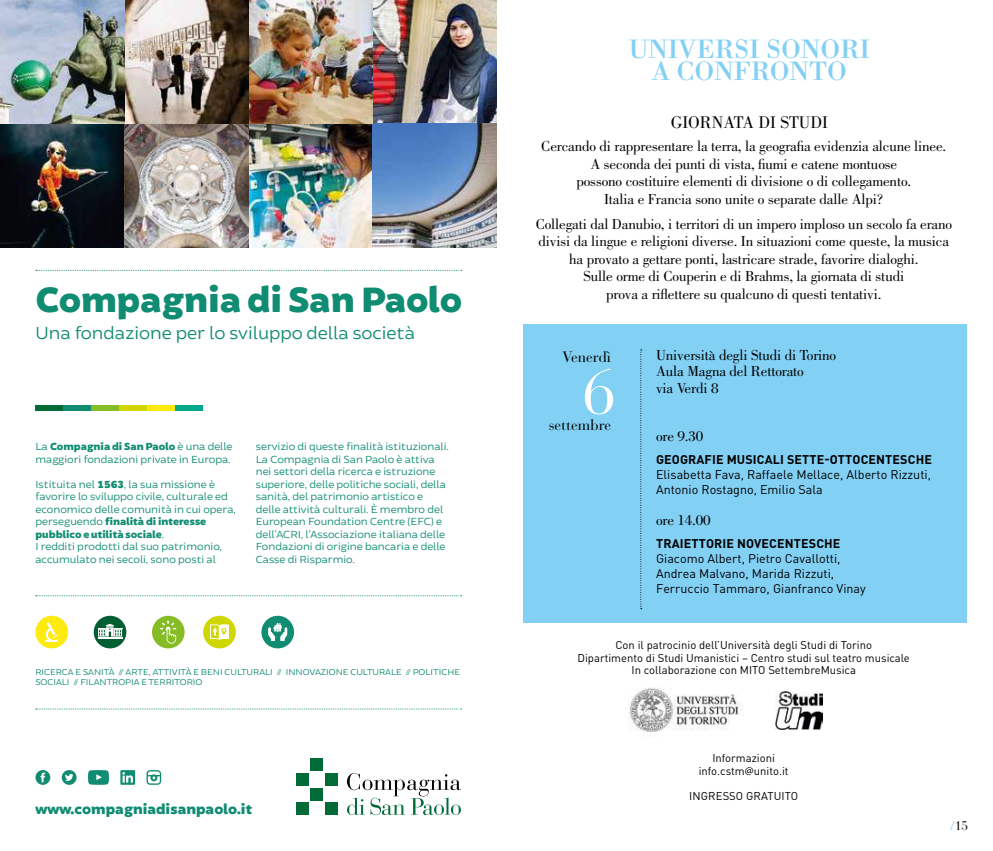
<style>
.page{position:relative;width:993px;height:851px;background:#fff}
.page>*{position:absolute;margin:0;border:0;box-sizing:border-box;transform-origin:0 0}
.t1{font:62.5px "Bauer Bodoni Std";color:#fff}
.t2{font:900 37.5px "Brocha";letter-spacing:-.005em;color:#108c72}
.t3{font:27.5px/22.5px "Bodoni Std";letter-spacing:-.01em;color:#83d0f5;text-align:center}
.t4{font:18.38px "Brocha";color:#108c72}
.t5{font:17.5px "Bodoni Std";color:#000}
.t6{font:900 15.12px "Brocha";color:#108c72}
.t7{font:15px/17.5px "Bodoni Std";letter-spacing:-.01em;color:#000;text-align:center}
.t8{font:15px "Bauer Bodoni Std";color:#000}
.t9{font:12.5px/15px "DIN Pro";color:#000}
.t10{font:700 12.5px "DIN Pro";letter-spacing:.01em;color:#000}
.t11{font:12.5px "Bauer Bodoni Std";color:#000;scale:.95 1}
.t12{font:11.25px/12.5px "DIN Pro";color:#000;text-align:center}
.t13{font:11px/12.5px "Brocha";color:#108c72}
.t14{font:9px/10.4px "Brocha";color:#108c72}
.s1{font-weight:900}
.s2{font-family:"Myriad Pro";font-stretch:semi-expanded}
.s3{color:#83d0f5}
</style>
<div class="page">
<div style="left:523px;top:324px;width:443px;height:298px;background:#83d0f5"></div>
<svg style="left:640px;top:349px;width:1px;height:260px"></svg>
<img style="left:0;top:0;width:496px;height:248px">
<svg style="left:146px;top:770px;width:15px;height:14px"></svg>
<svg style="left:62px;top:770px;width:15px;height:14px"></svg>
<svg style="left:35px;top:770px;width:15px;height:14px"></svg>
<svg style="left:120px;top:770px;width:15px;height:14px"></svg>
<svg style="left:88px;top:770px;width:21px;height:14px"></svg>
<div style="left:310px;top:787px;width:13px;height:13px;background:#006b37"></div>
<div style="left:310px;top:757px;width:13px;height:13px;background:#006b37"></div>
<div style="left:295px;top:772px;width:13px;height:13px;background:#006b37"></div>
<div style="left:295px;top:801px;width:13px;height:13px;background:#006b37"></div>
<div style="left:324px;top:772px;width:13px;height:13px;background:#006b37"></div>
<div style="left:324px;top:802px;width:13px;height:13px;background:#006b37"></div>
<svg style="left:347px;top:772px;width:114px;height:43px"></svg>
<div style="left:94px;top:615px;width:32px;height:33px;background:#025f32;border-radius:50%"></div>
<svg style="left:98px;top:623px;width:24px;height:15px"></svg>
<div style="left:35px;top:615px;width:33px;height:33px;background:#fcea10;border-radius:50%"></div>
<svg style="left:45px;top:622px;width:13px;height:20px"></svg>
<div style="left:152px;top:615px;width:32px;height:33px;background:#86bc25;border-radius:50%"></div>
<svg style="left:160px;top:620px;width:16px;height:23px"></svg>
<div style="left:261px;top:615px;width:33px;height:33px;background:#108c72;border-radius:50%"></div>
<svg style="left:268px;top:623px;width:19px;height:17px"></svg>
<div style="left:203px;top:615px;width:33px;height:33px;background:#cfd600;border-radius:50%"></div>
<svg style="left:210px;top:624px;width:19px;height:15px"></svg>
<svg style="left:36px;top:595px;width:425px;height:1px"></svg>
<svg style="left:36px;top:270px;width:425px;height:1px"></svg>
<svg style="left:36px;top:708px;width:425px;height:1px"></svg>
<div style="left:175px;top:405px;width:28px;height:6px;background:#00a989"></div>
<div style="left:119px;top:405px;width:28px;height:6px;background:#cfd600"></div>
<div style="left:63px;top:405px;width:28px;height:6px;background:#108c72"></div>
<div style="left:147px;top:405px;width:28px;height:6px;background:#fcea10"></div>
<div style="left:91px;top:405px;width:28px;height:6px;background:#86bc25"></div>
<div style="left:35px;top:405px;width:28px;height:6px;background:#036937"></div>
<img style="left:628px;top:687px;width:115px;height:45px">
<img style="left:775px;top:691px;width:47px;height:38px">
<h2 class="t2" style="left:35px;top:276px;width:428px">Compagnia di San Paolo</h2>
<h3 class="t4" style="left:35px;top:322px;width:381px">Una fondazione per lo sviluppo della società</h3>
<p class="t13" style="left:35px;top:440px;width:198px">La <span class="s1">Compagnia di San Paolo</span> è una delle maggiori fondazioni private in Europa.</p>
<p class="t13" style="left:35px;top:478px;width:202px">Istituita nel <span class="s1">1563</span>, la sua missione è favorire lo sviluppo civile, culturale ed economico delle comunità in cui opera, perseguendo <span class="s1">finalità di interesse pubblico e utilità sociale</span>.<br>I redditi prodotti dal suo patrimonio, accumulato nei secoli, sono posti al</p>
<p class="t13" style="left:256px;top:440px;width:194px">servizio di queste finalità istituzionali.<br>La Compagnia di San Paolo è attiva nei settori della ricerca e istruzione superiore, delle politiche sociali, della sanità, del patrimonio artistico e delle attività culturali. È membro del European Foundation Centre (EFC) e dell’ACRI, l’Associazione italiana delle Fondazioni di origine bancaria e delle Casse di Risparmio.</p>
<p class="t14" style="left:35px;top:666px;width:426px">RICERCA E SANITÀ // ARTE, ATTIVITÀ E BENI CULTURALI // INNOVAZIONE CULTURALE // POLITICHE<br>SOCIALI // FILANTROPIA E TERRITORIO</p>
<h3 class="t6" style="left:35px;top:799px;width:218px">www.compagniadisanpaolo.it</h3>
<h3 class="t3" style="left:628px;top:37px;width:243px">UNIVERSI SONORI<br>A CONFRONTO</h3>
<h3 class="t5" style="left:670px;top:112px;width:159px">GIORNATA DI STUDI</h3>
<p class="t7" style="left:541px;top:138px;width:406px">Cercando di rappresentare la terra, la geografia evidenzia alcune linee.<br>A seconda dei punti di vista, fiumi e catene montuose<br>possono costituire elementi di divisione o di collegamento.<br>Italia e Francia sono unite o separate dalle Alpi?</p>
<p class="t7" style="left:535px;top:215px;width:418px">Collegati dal Danubio, i territori di un impero imploso un secolo fa erano divisi da lingue e religioni diverse. In situazioni come queste, la musica ha provato a gettare ponti, lastricare strade, favorire dialoghi.<br>Sulle orme di Couperin e di Brahms, la giornata di studi<br>prova a riflettere su qualcuno di questi tentativi.</p>
<h3 class="t8" style="left:562px;top:348px;width:51px">Venerdì</h3>
<h1 class="t1" style="left:581px;top:355px;width:36px">6</h1>
<h3 class="t8" style="left:548px;top:416px;width:64px">settembre</h3>
<h3 class="t7" style="left:656px;top:347px;width:182px;line-height:16.2px;text-align:left">Università degli Studi di Torino<br>Aula Magna del Rettorato<br>via Verdi 8</h3>
<h3 class="t7" style="left:656px;top:427px;width:49px">ore 9.30</h3>
<p class="t10" style="left:656px;top:450px;width:277px">GEOGRAFIE MUSICALI SETTE-OTTOCENTESCHE</p>
<p class="t9" style="left:656px;top:466px;width:276px">Elisabetta Fava, Raffaele Mellace, Alberto Rizzuti,<br>Antonio Rostagno, Emilio Sala</p>
<h3 class="t7" style="left:656px;top:511px;width:56px">ore 14.00</h3>
<p class="t10" style="left:656px;top:534px;width:186px">TRAIETTORIE NOVECENTESCHE</p>
<p class="t9" style="left:656px;top:550px;width:211px">Giacomo Albert, Pietro Cavallotti,<br>Andrea Malvano, Marida Rizzuti,<br>Ferruccio Tammaro, Gianfranco Vinay</p>
<p class="t12" style="left:577px;top:638px;width:334px">Con il patrocinio dell’Università degli Studi di Torino<br>Dipartimento di Studi Umanistici – Centro studi sul teatro musicale<br>In collaborazione con MITO SettembreMusica</p>
<p class="t12" style="left:698px;top:751px;width:91px">Informazioni info.cstm<span class="s2">@</span>unito.it</p>
<p class="t12" style="left:689px;top:788px;width:110px">INGRESSO GRATUITO</p>
<p class="t11" style="left:949px;top:817px;width:20px"><span class="s3">/</span>15</p>
</div>
